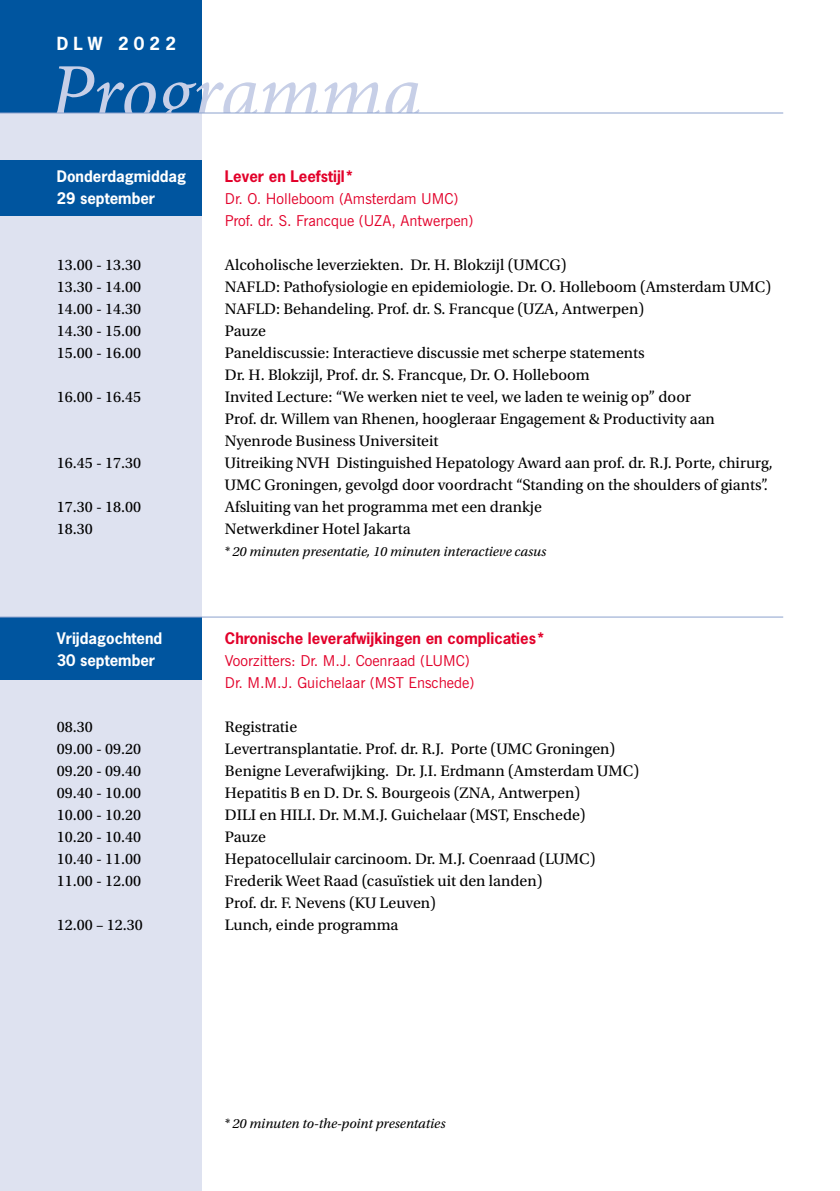
<style>
.page{position:relative;width:840px;height:1191px;background:#fff}
.page>*{position:absolute;margin:0;border:0;box-sizing:border-box;transform-origin:0 0}
.t1{font:italic 80px "Minion Pro";letter-spacing:-.01em;color:#c7cfe7}
.t2{font:700 17px "News Gothic";letter-spacing:.305em;color:#fff}
.t3{font:16px/22px "Utopia Std";color:#000}
.t4{font:15px/22px "News Gothic BT";color:#e2002a}
.t5{font:700 15px "News Gothic";color:#e2002a}
.t6{font:700 15px "News Gothic";color:#fff}
.t7{font:italic 14px "Utopia Std";color:#000}
</style>
<div class="page">
<hr style="left:839px;top:485px;width:1px;height:280px;background:#dee2f0">
<div style="left:0;top:0;width:201px;height:119px;background:#00559f"></div>
<hr style="left:839px;top:0;width:1px;height:114px;background:#00559f">
<div style="left:0;top:113px;width:201px;height:1078px;background:#dee2f0"></div>
<div style="left:0;top:160px;width:201px;height:55px;background:#00559f"></div>
<hr style="left:0;top:113px;width:782px;height:1px;background:#8ba1cd">
<div style="left:0;top:617px;width:201px;height:63px;background:#00559f"></div>
<hr style="left:0;top:616px;width:782px;height:1px;background:#8ba1cd">
<p class="t2" style="left:57px;top:33px;width:121px">DLW 2022</p>
<h1 class="t1" style="left:49px;top:38px;width:374px">Programma</h1>
<p class="t6" style="left:57px;top:166px;width:131px">Donderdagmiddag</p>
<p class="t5" style="left:225px;top:166px;width:131px">Lever en Leefstijl*</p>
<p class="t6" style="left:57px;top:188px;width:100px">29 september</p>
<p class="t4" style="left:225px;top:188px;width:250px">Dr. O. Holleboom (Amsterdam UMC)<br>Prof. dr. S. Francque (UZA, Antwerpen)</p>
<p class="t3" style="left:57px;top:254px;width:86px">13.00 - 13.30</p>
<p class="t3" style="left:225px;top:254px;width:343px">Alcoholische leverziekten. Dr. H. Blokzijl (UMCG)</p>
<p class="t3" style="left:57px;top:276px;width:86px">13.30 - 14.00</p>
<p class="t3" style="left:225px;top:276px;width:547px">NAFLD: Pathofysiologie en epidemiologie. Dr. O. Holleboom (Amsterdam UMC)</p>
<p class="t3" style="left:57px;top:298px;width:86px">14.00 - 14.30</p>
<p class="t3" style="left:225px;top:298px;width:420px">NAFLD: Behandeling. Prof. dr. S. Francque (UZA, Antwerpen)</p>
<p class="t3" style="left:57px;top:320px;width:86px">14.30 - 15.00</p>
<p class="t3" style="left:225px;top:320px;width:42px">Pauze</p>
<p class="t3" style="left:57px;top:342px;width:86px">15.00 - 16.00</p>
<p class="t3" style="left:225px;top:342px;width:421px">Paneldiscussie: Interactieve discussie met scherpe statements<br>Dr. H. Blokzijl, Prof. dr. S. Francque, Dr. O. Holleboom</p>
<p class="t3" style="left:57px;top:386px;width:86px">16.00 - 16.45</p>
<p class="t3" style="left:225px;top:386px;width:491px">Invited Lecture: “We werken niet te veel, we laden te weinig op” door<br>Prof. dr. Willem van Rhenen, hoogleraar Engagement &amp; Productivity aan<br>Nyenrode Business Universiteit</p>
<p class="t3" style="left:57px;top:452px;width:86px">16.45 - 17.30</p>
<p class="t3" style="left:225px;top:452px;width:549px">Uitreiking NVH Distinguished Hepatology Award aan prof. dr. R.J. Porte, chirurg,<br>UMC Groningen, gevolgd door voordracht “Standing on the shoulders of giants”.</p>
<p class="t3" style="left:57px;top:496px;width:86px">17.30 - 18.00</p>
<p class="t3" style="left:225px;top:496px;width:318px">Afsluiting van het programma met een drankje</p>
<p class="t3" style="left:57px;top:518px;width:37px">18.30</p>
<p class="t3" style="left:225px;top:518px;width:187px">Netwerkdiner Hotel Jakarta</p>
<p class="t7" style="left:224px;top:544px;width:323px">* 20 minuten presentatie, 10 minuten interactieve casus</p>
<p class="t6" style="left:57px;top:628px;width:107px">Vrijdagochtend</p>
<p class="t5" style="left:225px;top:628px;width:322px">Chronische leverafwijkingen en complicaties*</p>
<p class="t6" style="left:57px;top:650px;width:100px">30 september</p>
<p class="t4" style="left:225px;top:650px;width:251px">Voorzitters: Dr. M.J. Coenraad (LUMC)<br>Dr. M.M.J. Guichelaar (MST Enschede)</p>
<p class="t3" style="left:57px;top:716px;width:37px">08.30</p>
<p class="t3" style="left:225px;top:716px;width:74px">Registratie</p>
<p class="t3" style="left:57px;top:738px;width:86px">09.00 - 09.20</p>
<p class="t3" style="left:225px;top:738px;width:391px">Levertransplantatie. Prof. dr. R.J. Porte (UMC Groningen)</p>
<p class="t3" style="left:57px;top:760px;width:86px">09.20 - 09.40</p>
<p class="t3" style="left:225px;top:760px;width:415px">Benigne Leverafwijking. Dr. J.I. Erdmann (Amsterdam UMC)</p>
<p class="t3" style="left:57px;top:782px;width:86px">09.40 - 10.00</p>
<p class="t3" style="left:225px;top:782px;width:356px">Hepatitis B en D. Dr. S. Bourgeois (ZNA, Antwerpen)</p>
<p class="t3" style="left:57px;top:804px;width:86px">10.00 - 10.20</p>
<p class="t3" style="left:225px;top:804px;width:362px">DILI en HILI. Dr. M.M.J. Guichelaar (MST, Enschede)</p>
<p class="t3" style="left:57px;top:826px;width:86px">10.20 - 10.40</p>
<p class="t3" style="left:225px;top:826px;width:42px">Pauze</p>
<p class="t3" style="left:57px;top:848px;width:86px">10.40 - 11.00</p>
<p class="t3" style="left:225px;top:848px;width:372px">Hepatocellulair carcinoom. Dr. M.J. Coenraad (LUMC)</p>
<p class="t3" style="left:57px;top:870px;width:86px">11.00 - 12.00</p>
<p class="t3" style="left:225px;top:870px;width:319px">Frederik Weet Raad (casuïstiek uit den landen)<br>Prof. dr. F. Nevens (KU Leuven)</p>
<p class="t3" style="left:57px;top:914px;width:88px">12.00 – 12.30</p>
<p class="t3" style="left:225px;top:914px;width:175px">Lunch, einde programma</p>
<p class="t7" style="left:224px;top:1116px;width:222px">* 20 minuten to-the-point presentaties</p>
</div>
